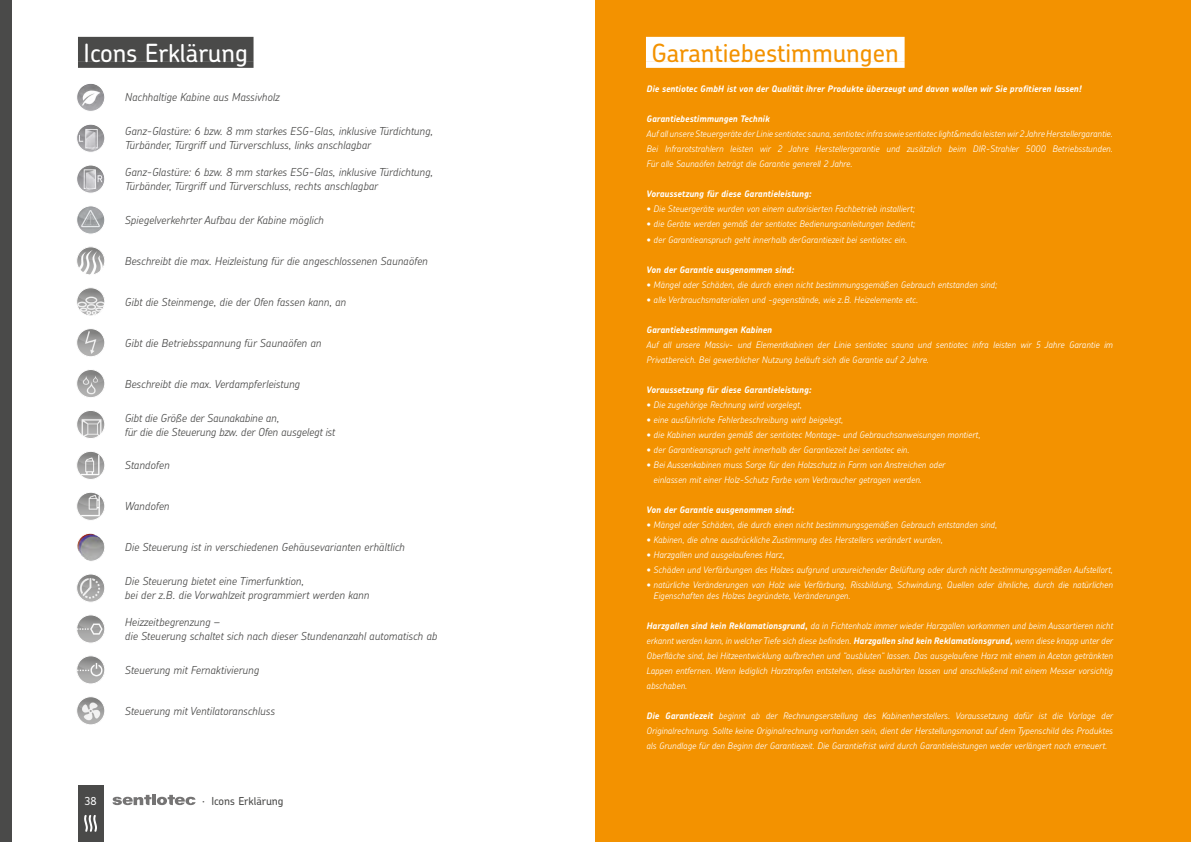
<style>
.page{position:relative;width:1191px;height:842px;background:#fff}
.page>*{position:absolute;margin:0;border:0;box-sizing:border-box;transform-origin:0 0}
.t1{font:500 25px "Chevin Pro";color:#f39200}
.t2{font:500 25px "Chevin Pro";color:#fff}
.t3{font:italic 300 11px/14px "Chevin Pro";color:#4a4a49}
.t4{font:500 11px "Chevin Pro";color:#4a4a49}
.t5{font:500 11px "Chevin Pro";color:#fff}
.t6{font:italic 300 9px/15px "Chevin Pro";color:#fff;text-align:justify}
.t7{font:italic 700 9px "Chevin Pro";color:#fff}
.s1{font-weight:700}
</style>
<div class="page">
<div style="left:0;top:0;width:11px;height:842px;background:#4a4a49"></div>
<div style="left:78px;top:786px;width:25px;height:56px;background:#4a4a49"></div>
<svg style="left:84px;top:815px;width:13px;height:17px"></svg>
<img style="left:77px;top:369px;width:28px;height:29px;border-radius:14px">
<div style="left:77px;top:369px;width:28px;height:29px;border:1px solid #fff;border-radius:50%"></div>
<img style="left:77px;top:574px;width:28px;height:28px;border-radius:14px">
<div style="left:77px;top:574px;width:28px;height:28px;border:1px solid #fff;border-radius:50%"></div>
<img style="left:77px;top:247px;width:28px;height:28px;border-radius:14px">
<div style="left:77px;top:247px;width:28px;height:28px;border:1px solid #fff;border-radius:50%"></div>
<img style="left:77px;top:410px;width:28px;height:29px;border-radius:14px">
<div style="left:77px;top:410px;width:28px;height:29px;border:1px solid #fff;border-radius:50%"></div>
<img style="left:77px;top:288px;width:28px;height:28px;border-radius:14px">
<div style="left:77px;top:288px;width:28px;height:28px;border:1px solid #fff;border-radius:50%"></div>
<img style="left:77px;top:492px;width:28px;height:28px;border-radius:14px">
<div style="left:77px;top:492px;width:28px;height:28px;border:1px solid #fff;border-radius:50%"></div>
<img style="left:77px;top:533px;width:28px;height:28px;border-radius:14px">
<div style="left:77px;top:533px;width:28px;height:28px;border:1px solid #fff;border-radius:50%"></div>
<img style="left:77px;top:697px;width:28px;height:28px;border-radius:14px">
<div style="left:77px;top:697px;width:28px;height:28px;border:1px solid #fff;border-radius:50%"></div>
<img style="left:77px;top:451px;width:28px;height:29px;border-radius:14px">
<div style="left:77px;top:451px;width:28px;height:29px;border:1px solid #fff;border-radius:50%"></div>
<img style="left:77px;top:656px;width:28px;height:28px;border-radius:14px">
<div style="left:77px;top:656px;width:28px;height:28px;border:1px solid #fff;border-radius:50%"></div>
<img style="left:77px;top:206px;width:28px;height:28px;border-radius:14px">
<div style="left:77px;top:206px;width:28px;height:28px;border:1px solid #fff;border-radius:50%"></div>
<img style="left:77px;top:124px;width:28px;height:28px;border-radius:14px">
<div style="left:77px;top:124px;width:28px;height:28px;border:1px solid #fff;border-radius:50%"></div>
<div style="left:595px;top:0;width:596px;height:842px;background:#f39200"></div>
<img style="left:77px;top:165px;width:28px;height:28px;border-radius:14px">
<div style="left:77px;top:165px;width:28px;height:28px;border:1px solid #fff;border-radius:50%"></div>
<img style="left:77px;top:328px;width:28px;height:29px;border-radius:14px">
<div style="left:77px;top:328px;width:28px;height:29px;border:1px solid #fff;border-radius:50%"></div>
<img style="left:77px;top:615px;width:28px;height:28px;border-radius:14px">
<div style="left:77px;top:615px;width:28px;height:28px;border:1px solid #fff;border-radius:50%"></div>
<img style="left:77px;top:83px;width:28px;height:28px;border-radius:14px">
<div style="left:77px;top:83px;width:28px;height:28px;border:1px solid #fff;border-radius:50%"></div>
<div style="left:78px;top:37px;width:175px;height:25px;background:#4a4a49"></div>
<div style="left:78px;top:62px;width:175px;height:6px;background:#4a4a49"></div>
<svg style="left:112px;top:794px;width:84px;height:11px"></svg>
<div style="left:646px;top:37px;width:258px;height:25px;background:#fff"></div>
<div style="left:646px;top:62px;width:258px;height:6px;background:#fff"></div>
<h1 class="t2" style="left:84px;top:36px;width:166px">Icons Erklärung</h1>
<p class="t3" style="left:125px;top:90px;width:156px">Nachhaltige Kabine aus Massivholz</p>
<p class="t3" style="left:125px;top:124px;width:310px">Ganz-Glastüre: 6 bzw. 8 mm starkes ESG-Glas, inklusive Türdichtung,<br>Türbänder, Türgriff und Türverschluss, links anschlagbar</p>
<p class="t3" style="left:125px;top:165px;width:310px">Ganz-Glastüre: 6 bzw. 8 mm starkes ESG-Glas, inklusive Türdichtung,<br>Türbänder, Türgriff und Türverschluss, rechts anschlagbar</p>
<p class="t3" style="left:125px;top:213px;width:200px">Spiegelverkehrter Aufbau der Kabine möglich</p>
<p class="t3" style="left:125px;top:254px;width:304px">Beschreibt die max. Heizleistung für die angeschlossenen Saunaöfen</p>
<p class="t3" style="left:125px;top:295px;width:223px">Gibt die Steinmenge, die der Ofen fassen kann, an</p>
<p class="t3" style="left:125px;top:335px;width:198px">Gibt die Betriebsspannung für Saunaöfen an</p>
<p class="t3" style="left:125px;top:376px;width:177px">Beschreibt die max. Verdampferleistung</p>
<p class="t3" style="left:125px;top:410px;width:212px">Gibt die Größe der Saunakabine an,<br>für die die Steuerung bzw. der Ofen ausgelegt ist</p>
<p class="t3" style="left:125px;top:458px;width:46px">Standofen</p>
<p class="t3" style="left:125px;top:499px;width:46px">Wandofen</p>
<p class="t3" style="left:125px;top:540px;width:281px">Die Steuerung ist in verschiedenen Gehäusevarianten erhältlich</p>
<p class="t3" style="left:125px;top:574px;width:246px">Die Steuerung bietet eine Timerfunktion,<br>bei der z.B. die Vorwahlzeit programmiert werden kann</p>
<p class="t3" style="left:125px;top:615px;width:314px">Heizzeitbegrenzung –<br>die Steuerung schaltet sich nach dieser Stundenanzahl automatisch ab</p>
<p class="t3" style="left:125px;top:663px;width:136px">Steuerung mit Fernaktivierung</p>
<p class="t3" style="left:125px;top:703px;width:152px">Steuerung mit Ventilatoranschluss</p>
<p class="t5" style="left:84px;top:793px;width:14px">38</p>
<p class="t4" style="left:202px;top:794px;width:83px">· Icons Erklärung</p>
<h1 class="t1" style="left:651px;top:36px;width:249px">Garantiebestimmungen</h1>
<p class="t7" style="left:646px;top:83px;width:437px">Die sentiotec GmbH ist von der Qualität ihrer Produkte überzeugt und davon wollen wir Sie profitieren lassen!</p>
<p class="t7" style="left:646px;top:113px;width:124px">Garantiebestimmungen Technik</p>
<p class="t6" style="left:646px;top:126px;width:468px">Auf all unsere Steuergeräte der Linie sentiotec sauna, sentiotec infra sowie sentiotec light&amp;media leisten wir 2 Jahre Herstellergarantie.<br>Bei Infrarotstrahlern leisten wir 2 Jahre Herstellergarantie und zusätzlich beim DIR-Strahler 5000 Betriebsstunden.<br>Für alle Saunaöfen beträgt die Garantie generell 2 Jahre.</p>
<p class="t7" style="left:646px;top:188px;width:167px">Voraussetzung für diese Garantieleistung:</p>
<p class="t6" style="left:646px;top:201px;width:270px">• Die Steuergeräte wurden von einem autorisierten Fachbetrieb installiert;</p>
<p class="t6" style="left:646px;top:216px;width:270px">• die Geräte werden gemäß der sentiotec Bedienungsanleitungen bedient;</p>
<p class="t6" style="left:646px;top:231px;width:262px">• der Garantieanspruch geht innerhalb derGarantiezeit bei sentiotec ein.</p>
<p class="t7" style="left:646px;top:263px;width:149px">Von der Garantie ausgenommen sind:</p>
<p class="t6" style="left:646px;top:276px;width:352px">• Mängel oder Schäden, die durch einen nicht bestimmungsgemäßen Gebrauch entstanden sind;</p>
<p class="t6" style="left:646px;top:291px;width:273px">• alle Verbrauchsmaterialien und -gegenstände, wie z.B. Heizelemente etc.</p>
<p class="t7" style="left:646px;top:323px;width:127px">Garantiebestimmungen Kabinen</p>
<p class="t6" style="left:646px;top:336px;width:468px">Auf all unsere Massiv- und Elementkabinen der Linie sentiotec sauna und sentiotec infra leisten wir 5 Jahre Garantie im<br>Privatbereich. Bei gewerblicher Nutzung beläuft sich die Garantie auf 2 Jahre.</p>
<p class="t7" style="left:646px;top:383px;width:167px">Voraussetzung für diese Garantieleistung:</p>
<p class="t6" style="left:646px;top:396px;width:157px">• Die zugehörige Rechnung wird vorgelegt,</p>
<p class="t6" style="left:646px;top:411px;width:198px">• eine ausführliche Fehlerbeschreibung wird beigelegt,</p>
<p class="t6" style="left:646px;top:426px;width:335px">• die Kabinen wurden gemäß der sentiotec Montage- und Gebrauchsanweisungen montiert,</p>
<p class="t6" style="left:646px;top:441px;width:264px">• der Garantieanspruch geht innerhalb der Garantiezeit bei sentiotec ein.</p>
<p class="t6" style="left:653px;top:456px;width:293px;text-indent:-7px">• Bei Aussenkabinen muss Sorge für den Holzschutz in Form von Anstreichen oder einlassen mit einer Holz-Schutz Farbe vom Verbraucher getragen werden.</p>
<p class="t7" style="left:646px;top:503px;width:149px">Von der Garantie ausgenommen sind:</p>
<p class="t6" style="left:646px;top:516px;width:352px">• Mängel oder Schäden, die durch einen nicht bestimmungsgemäßen Gebrauch entstanden sind,</p>
<p class="t6" style="left:646px;top:531px;width:298px">• Kabinen, die ohne ausdrückliche Zustimmung des Herstellers verändert wurden,</p>
<p class="t6" style="left:646px;top:546px;width:140px">• Harzgallen und ausgelaufenes Harz,</p>
<p class="t6" style="left:646px;top:561px;width:468px">• Schäden und Verfärbungen des Holzes aufgrund unzureichender Belüftung oder durch nicht bestimmungsgemäßen Aufstellort,</p>
<p class="t6" style="left:653px;top:578px;width:461px;line-height:11px;text-indent:-7px">• natürliche Veränderungen von Holz wie Verfärbung, Rissbildung, Schwindung, Quellen oder ähnliche, durch die natürlichen<br>Eigenschaften des Holzes begründete, Veränderungen.</p>
<p class="t6" style="left:646px;top:617px;width:468px"><span class="s1">Harzgallen sind kein Reklamationsgrund,</span> da in Fichtenholz immer wieder Harzgallen vorkommen und beim Aussortieren nicht erkannt werden kann, in welcher Tiefe sich diese befinden. <span class="s1">Harzgallen sind kein Reklamationsgrund,</span> wenn diese knapp unter der Oberfläche sind, bei Hitzeentwicklung aufbrechen und “ausbluten“ lassen. Das ausgelaufene Harz mit einem in Aceton getränkten Lappen entfernen. Wenn lediglich Harztropfen entstehen, diese aushärten lassen und anschließend mit einem Messer vorsichtig abschaben.</p>
<p class="t6" style="left:646px;top:707px;width:468px"><span class="s1">Die Garantiezeit</span> beginnt ab der Rechnungserstellung des Kabinenherstellers. Voraussetzung dafür ist die Vorlage der Originalrechnung. Sollte keine Originalrechnung vorhanden sein, dient der Herstellungsmonat auf dem Typenschild des Produktes als Grundlage für den Beginn der Garantiezeit. Die Garantiefrist wird durch Garantieleistungen weder verlängert noch erneuert.</p>
</div>
